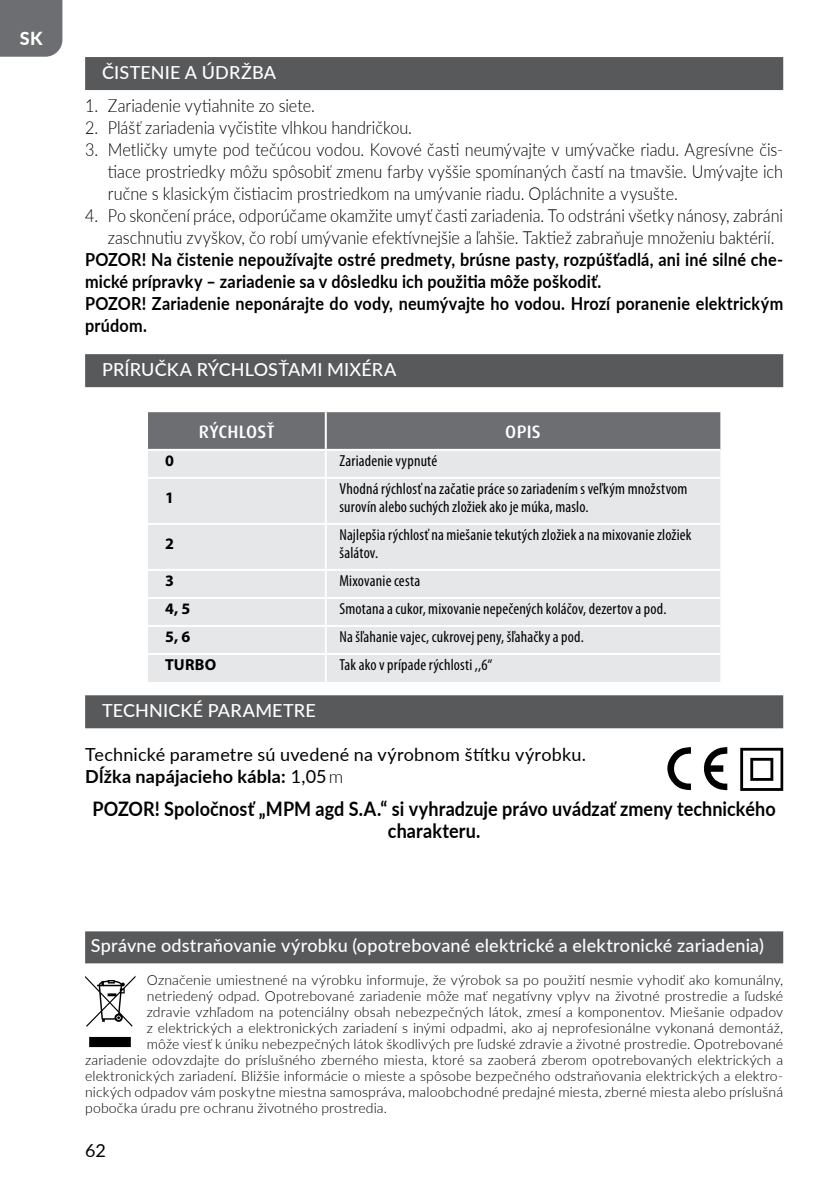
<style>
.page{position:relative;width:840px;height:1191px;background:#fff}
.page>*{position:absolute;margin:0;border:0;box-sizing:border-box;transform-origin:0 0}
.t1{font:700 20px/22px "Lato";letter-spacing:.005em;color:#000;text-align:center;scale:.9 1}
.t2{font:300 18px/22px "Lato";color:#000;text-align:justify;scale:.9 1}
.t3{font:700 18px/22px "Lato";letter-spacing:.01em;color:#000;scale:.9 1}
.t4{font:500 18px "Lato";letter-spacing:.01em;color:#fff}
.t5{font:18px/22px "Lato";letter-spacing:.01em;color:#000}
.t6{font:500 18px "Dax Pro";letter-spacing:.01em;color:#fff}
.t7{font:800 18px "Lato";color:#fff}
.t8{font:condensed 16px/18px "Myriad Pro";letter-spacing:.01em;color:#000}
.t9{font:700 16px "Myriad Pro";letter-spacing:.015em;color:#000}
.t10{font:300 14px "Lato";letter-spacing:.01em;color:#000}
.s1{font-weight:700}
.s2{font-weight:300}
</style>
<div class="page">
<div style="left:0;top:0;width:62px;height:57px;background:#6d6e71"></div>
<div style="left:85px;top:57px;width:697px;height:33px;background:#58595b"></div>
<div style="left:85px;top:354px;width:697px;height:33px;background:#58595b"></div>
<div style="left:85px;top:695px;width:697px;height:33px;background:#58595b"></div>
<div style="left:148px;top:412px;width:572px;height:37px;background:#6d6e71"></div>
<div style="left:148px;top:451px;width:572px;height:231px;background:#e6e7e8"></div>
<hr style="left:324px;top:412px;width:2px;height:37px;background:#fff">
<hr style="left:324px;top:451px;width:2px;height:26px;background:#fff">
<hr style="left:148px;top:477px;width:177px;height:2px;background:#fff">
<hr style="left:325px;top:477px;width:395px;height:2px;background:#fff">
<hr style="left:324px;top:479px;width:2px;height:44px;background:#fff">
<hr style="left:148px;top:523px;width:177px;height:2px;background:#fff">
<hr style="left:325px;top:523px;width:395px;height:2px;background:#fff">
<hr style="left:324px;top:525px;width:2px;height:44px;background:#fff">
<hr style="left:148px;top:569px;width:177px;height:2px;background:#fff">
<hr style="left:325px;top:569px;width:395px;height:2px;background:#fff">
<hr style="left:324px;top:571px;width:2px;height:26px;background:#fff">
<hr style="left:148px;top:597px;width:177px;height:2px;background:#fff">
<hr style="left:325px;top:597px;width:395px;height:2px;background:#fff">
<hr style="left:324px;top:599px;width:2px;height:26px;background:#fff">
<hr style="left:148px;top:625px;width:177px;height:2px;background:#fff">
<hr style="left:325px;top:625px;width:395px;height:2px;background:#fff">
<hr style="left:324px;top:627px;width:2px;height:26px;background:#fff">
<hr style="left:148px;top:653px;width:177px;height:2px;background:#fff">
<hr style="left:325px;top:653px;width:395px;height:2px;background:#fff">
<hr style="left:324px;top:655px;width:2px;height:27px;background:#fff">
<svg style="left:667px;top:747px;width:23px;height:43px"></svg>
<svg style="left:703px;top:747px;width:24px;height:44px"></svg>
<svg style="left:740px;top:748px;width:42px;height:43px"></svg>
<div style="left:85px;top:931px;width:697px;height:32px;background:#58595b"></div>
<svg style="left:85px;top:976px;width:50px;height:71px"></svg>
<p class="t7" style="left:20px;top:25px;width:24px">SK</p>
<p class="t4" style="left:102px;top:59px;width:175px">ČISTENIE A ÚDRŽBA</p>
<p class="t2" style="left:85px;top:94px;width:257px">1. Zariadenie vytiahnite zo siete.</p>
<p class="t2" style="left:85px;top:116px;width:364px">2. Plášť zariadenia vyčistite vlhkou handričkou.</p>
<p class="t2" style="left:108px;top:138px;width:751px;text-indent:-23px">3. Metličky umyte pod tečúcou vodou. Kovové časti neumývajte v umývačke riadu. Agresívne čis&shy;tiace prostriedky môžu spôsobiť zmenu farby vyššie spomínaných častí na tmavšie. Umývajte ich ručne s klasickým čistiacim prostriedkom na umývanie riadu. Opláchnite a vysušte.</p>
<p class="t2" style="left:108px;top:204px;width:751px;text-indent:-23px">4. Po skončení práce, odporúčame okamžite umyť časti zariadenia. To odstráni všetky nánosy, zabráni zaschnutiu zvyškov, čo robí umývanie efektívnejšie a ľahšie. Taktiež zabraňuje množeniu baktérií.</p>
<p class="t3" style="left:85px;top:247px;width:776px">POZOR! Na čistenie nepoužívajte ostré predmety, brúsne pasty, rozpúšťadlá, ani iné silné che&shy;mické prípravky – zariadenie sa v dôsledku ich použitia môže poškodiť.<br>POZOR! Zariadenie neponárajte do vody, neumývajte ho vodou. Hrozí poranenie elektrickým prúdom.</p>
<p class="t4" style="left:102px;top:356px;width:295px">PRÍRUČKA RÝCHLOSŤAMI MIXÉRA</p>
<p class="t6" style="left:199px;top:420px;width:77px">RÝCHLOSŤ</p>
<p class="t6" style="left:505px;top:420px;width:37px">OPIS</p>
<p class="t9" style="left:165px;top:451px;width:10px">0</p>
<p class="t8" style="left:339px;top:452px;width:99px">Zariadenie vypnuté</p>
<p class="t9" style="left:165px;top:488px;width:10px">1</p>
<p class="t8" style="left:339px;top:480px;width:349px">Vhodná rýchlosť na začatie práce so zariadením sveľkým množstvom surovín alebo suchých zložiek ako je múka, maslo.</p>
<p class="t9" style="left:165px;top:534px;width:10px">2</p>
<p class="t8" style="left:339px;top:526px;width:353px">Najlepšia rýchlosť na miešanie tekutých zložiek a na mixovanie zložiek šalátov.</p>
<p class="t9" style="left:165px;top:571px;width:10px">3</p>
<p class="t8" style="left:339px;top:572px;width:82px">Mixovanie cesta</p>
<p class="t9" style="left:165px;top:599px;width:27px">4, 5</p>
<p class="t8" style="left:339px;top:600px;width:328px">Smotana acukor, mixovanie nepečených koláčov, dezertov a pod.</p>
<p class="t9" style="left:165px;top:627px;width:27px">5, 6</p>
<p class="t8" style="left:339px;top:628px;width:246px">Na šľahanie vajec, cukrovej peny, šľahačky apod.</p>
<p class="t9" style="left:165px;top:656px;width:53px">TURBO</p>
<p class="t8" style="left:339px;top:656px;width:154px">Tak ako vprípade rýchlosti ,,6“</p>
<p class="t4" style="left:102px;top:697px;width:215px">TECHNICKÉ PARAMETRE</p>
<p class="t5" style="left:85px;top:742px;width:502px">Technické parametre sú uvedené na výrobnom štítku výrobku.<br><span class="s1">Dĺžka napájacieho kábla:</span> 1,05 <span class="s2">m</span></p>
<h1 class="t1" style="left:93px;top:797px;width:760px">POZOR! Spoločnosť „MPM agd S.A.“ si vyhradzuje právo uvádzať zmeny technického charakteru.</h1>
<p class="t4" style="left:91px;top:932px;width:674px">Správne odstraňovanie výrobku (opotrebované elektrické a elektronické zariadenia)</p>
<p class="t10" style="left:147px;top:970px;width:637px">Označenie umiestnené na výrobku informuje, že výrobok sa po použití nesmie vyhodiť ako komunálny,</p>
<p class="t10" style="left:147px;top:986px;width:637px">netriedený odpad. Opotrebované zariadenie môže mať negatívny vplyv na životné prostredie a ľudské</p>
<p class="t10" style="left:147px;top:1002px;width:637px">zdravie vzhľadom na potenciálny obsah nebezpečných látok, zmesí a komponentov. Miešanie odpadov</p>
<p class="t10" style="left:147px;top:1018px;width:637px">z elektrických a elektronických zariadení s inými odpadmi, ako aj neprofesionálne vykonaná demontáž,</p>
<p class="t10" style="left:147px;top:1034px;width:637px">môže viesť k úniku nebezpečných látok škodlivých pre ľudské zdravie a životné prostredie. Opotrebované</p>
<p class="t10" style="left:85px;top:1050px;width:699px">zariadenie odovzdajte do príslušného zberného miesta, ktoré sa zaoberá zberom opotrebovaných elektrických a</p>
<p class="t10" style="left:85px;top:1066px;width:699px">elektronických zariadení. Bližšie informácie o mieste a spôsobe bezpečného odstraňovania elektrických a elektro-</p>
<p class="t10" style="left:85px;top:1082px;width:699px">nických odpadov vám poskytne miestna samospráva, maloobchodné predajné miesta, zberné miesta alebo príslušná</p>
<p class="t10" style="left:85px;top:1098px;width:303px">pobočka úradu pre ochranu životného prostredia.</p>
<p class="t5" style="left:85px;top:1138px;width:22px">62</p>
</div>
